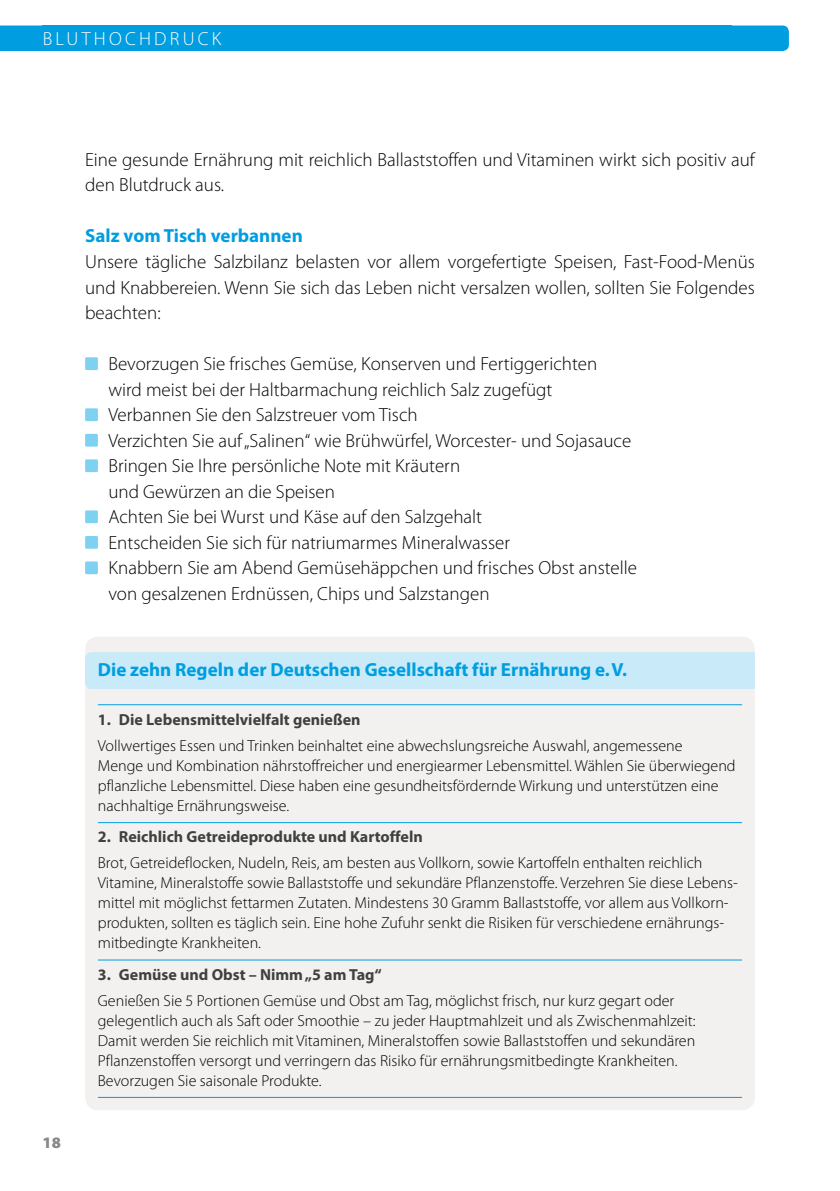
<style>
.page{position:relative;width:840px;height:1191px;background:#fff}
.page>*{position:absolute;margin:0;border:0;box-sizing:border-box;transform-origin:0 0}
.t1{font:300 19px/25.6px "Myriad Pro";color:#000}
.t2{font:700 19px "Myriad Pro";color:#009ee0}
.t3{font:300 19px "Myriad Pro";letter-spacing:.17em;color:#fff}
.t4{font:300 16px/20px "Myriad Pro";color:#000}
.t5{font:700 16px "Myriad Pro";color:#3f413f}
.t6{font:900 16px "Myriad Pro";color:#868889}
</style>
<div class="page">
<div style="left:0;top:26px;width:788px;height:25px;background:#009ee0"></div>
<div style="left:43px;top:26px;width:688px;height:25px;background:#009ee0"></div>
<div style="left:85px;top:357px;width:13px;height:13px;background:#7fd1f1"></div>
<div style="left:85px;top:408px;width:13px;height:13px;background:#7fd1f1"></div>
<div style="left:85px;top:434px;width:13px;height:12px;background:#7fd1f1"></div>
<div style="left:85px;top:459px;width:13px;height:13px;background:#7fd1f1"></div>
<div style="left:85px;top:510px;width:13px;height:13px;background:#7fd1f1"></div>
<div style="left:85px;top:536px;width:13px;height:13px;background:#7fd1f1"></div>
<div style="left:85px;top:561px;width:13px;height:13px;background:#7fd1f1"></div>
<div style="left:85px;top:636px;width:669px;height:474px;background:#f3f1f0;border-radius:13px"></div>
<div style="left:85px;top:652px;width:669px;height:37px;background:#c8eaf9"></div>
<hr style="left:98px;top:704px;width:643px;height:1px;background:#009ee0">
<hr style="left:98px;top:822px;width:643px;height:1px;background:#009ee0">
<hr style="left:98px;top:959px;width:643px;height:1px;background:#009ee0">
<hr style="left:98px;top:1097px;width:643px;height:1px;background:#009ee0">
<p class="t3" style="left:43px;top:29px;width:180px">BLUTHOCHDRUCK</p>
<p class="t1" style="left:85px;top:147px;width:671px">Eine gesunde Ernährung mit reichlich Ballaststoffen und Vitaminen wirkt sich positiv auf den Blutdruck aus.</p>
<p class="t2" style="left:85px;top:225px;width:219px">Salz vom Tisch verbannen</p>
<p class="t1" style="left:85px;top:249px;width:670px;text-align:justify">Unsere tägliche Salzbilanz belasten vor allem vorgefertigte Speisen, Fast-Food-Menüs und Knabbereien. Wenn Sie sich das Leben nicht versalzen wollen, sollten Sie Folgendes beachten:</p>
<p class="t1" style="left:108px;top:351px;width:530px">Bevorzugen Sie frisches Gemüse, Konserven und Fertiggerichten<br>wird meist bei der Haltbarmachung reichlich Salz zugefügt Verbannen Sie den Salzstreuer vom Tisch<br>Verzichten Sie auf „Salinen“ wie Brühwürfel, Worcester- und Sojasauce Bringen Sie Ihre persönliche Note mit Kräutern<br>und Gewürzen an die Speisen<br>Achten Sie bei Wurst und Käse auf den Salzgehalt<br>Entscheiden Sie sich für natriumarmes Mineralwasser<br>Knabbern Sie am Abend Gemüsehäppchen und frisches Obst anstelle von gesalzenen Erdnüssen, Chips und Salzstangen</p>
<p class="t6" style="left:43px;top:1134px;width:20px">18</p>
<p class="t2" style="left:98px;top:659px;width:530px">Die zehn Regeln der Deutschen Gesellschaft für Ernährung e.V.</p>
<p class="t5" style="left:98px;top:710px;width:264px">1. Die Lebensmittelvielfalt genießen</p>
<p class="t4" style="left:98px;top:735px;width:639px">Vollwertiges Essen und Trinken beinhaltet eine abwechslungsreiche Auswahl, angemessene<br>Menge und Kombination nährstoffreicher und energiearmer Lebensmittel. Wählen Sie überwiegend pflanzliche Lebensmittel. Diese haben eine gesundheitsfördernde Wirkung und unterstützen eine nachhaltige Ernährungsweise.</p>
<p class="t5" style="left:98px;top:828px;width:326px">2. Reichlich Getreideprodukte und Kartoffeln</p>
<p class="t4" style="left:98px;top:853px;width:641px">Brot, Getreideflocken, Nudeln, Reis, am besten aus Vollkorn, sowie Kartoffeln enthalten reichlich Vitamine, Mineralstoffe sowie Ballaststoffe und sekundäre Pflanzenstoffe. Verzehren Sie diese Lebens&shy;mittel mit möglichst fettarmen Zutaten. Mindestens 30 Gramm Ballaststoffe, vor allem aus Vollkorn&shy;produkten, sollten es täglich sein. Eine hohe Zufuhr senkt die Risiken für verschiedene ernährungs&shy;mitbedingte Krankheiten.</p>
<p class="t5" style="left:98px;top:965px;width:285px">3. Gemüse und Obst – Nimm „5 am Tag“</p>
<p class="t4" style="left:98px;top:990px;width:598px">Genießen Sie 5 Portionen Gemüse und Obst am Tag, möglichst frisch, nur kurz gegart oder gelegentlich auch als Saft oder Smoothie – zu jeder Hauptmahlzeit und als Zwischenmahlzeit:<br>Damit werden Sie reichlich mit Vitaminen, Mineralstoffen sowie Ballaststoffen und sekundären Pflanzenstoffen versorgt und verringern das Risiko für ernährungsmitbedingte Krankheiten.<br>Bevorzugen Sie saisonale Produkte.</p>
</div>
